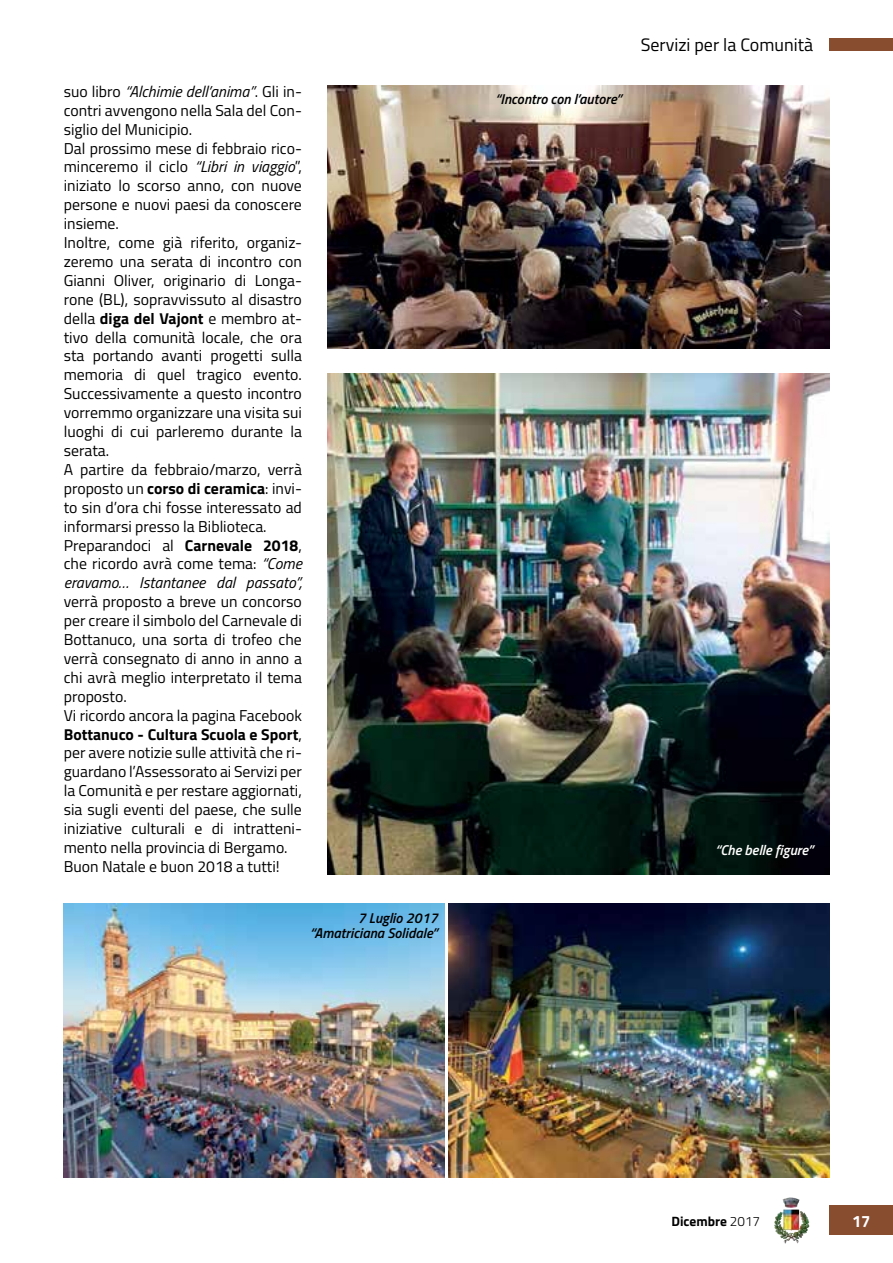
<style>
.page{position:relative;width:893px;height:1263px;background:#fff}
.page>*{position:absolute;margin:0;border:0;box-sizing:border-box;transform-origin:0 0}
.t1{font:18px "Titillium";color:#000}
.t2{font:700 16.5px "Titillium";color:#fff}
.t3{font:15.75px/18.9px "Titillium";color:#000}
.t4{font:italic 600 14.25px/15.1px "Titillium";color:#000;text-align:right}
.t5{font:italic 600 14.25px "Titillium";color:#fff}
.t6{font:700 13.5px "Titillium";color:#000}
.s1{font-style:italic}
.s2{font-weight:700}
.s3{font-weight:300}
</style>
<div class="page">
<img style="left:782px;top:1197px;width:14px;height:11px">
<img style="left:448px;top:903px;width:381px;height:275px">
<img style="left:63px;top:903px;width:382px;height:275px">
<div style="left:829px;top:1205px;width:64px;height:30px;background:#884c2f"></div>
<div style="left:829px;top:38px;width:64px;height:13px;background:#884c2f"></div>
<img style="left:327px;top:373px;width:502px;height:502px">
<img style="left:327px;top:85px;width:502px;height:263px">
<p class="t3" style="left:64px;top:81px;width:240px">suo libro <span class="s1">“Alchimie dell’anima”</span>. Gli in&shy;contri avvengono nella Sala del Con&shy;siglio del Municipio.<br>Dal prossimo mese di febbraio rico&shy;minceremo il ciclo <span class="s1">“Libri in viaggio</span>”, iniziato lo scorso anno, con nuove persone e nuovi paesi da conoscere insieme.<br>Inoltre, come già riferito, organiz&shy;zeremo una serata di incontro con Gianni Oliver, originario di Longa&shy;rone (BL), sopravvissuto al disastro della <span class="s2">diga del Vajont</span> e membro at&shy;tivo della comunità locale, che ora sta portando avanti progetti sulla memoria di quel tragico evento.<br>Successivamente a questo incontro vorremmo organizzare una visita sui luoghi di cui parleremo durante la serata.<br>A partire da febbraio/marzo, verrà proposto un <span class="s2">corso di ceramica</span>: invi&shy;to sin d’ora chi fosse interessato ad informarsi presso la Biblioteca.<br>Preparandoci al <span class="s2">Carnevale 2018</span>, che ricordo avrà come tema: <span class="s1">“Come eravamo… Istantanee dal passato”,</span></p>
<p class="t3" style="left:64px;top:591px;width:240px">verrà proposto a breve un concorso per creare il simbolo del Carnevale di Bottanuco, una sorta di trofeo che verrà consegnato di anno in anno a chi avrà meglio interpretato il tema proposto.<br>Vi ricordo ancora la pagina Facebook <span class="s2">Bottanuco - Cultura Scuola e Sport</span>, per avere notizie sulle attività che ri&shy;guardano l’Assessorato ai Servizi per la Comunità e per restare aggiornati, sia sugli eventi del paese, che sulle iniziative culturali e di intratteni&shy;mento nella provincia di Bergamo.<br>Buon Natale e buon 2018 a tutti!</p>
<p class="t4" style="left:310px;top:910px;width:129px">7 Luglio 2017 “Amatriciana Solidale”</p>
<p class="t4" style="left:496px;top:91px;width:128px">“Incontro con l’autore”</p>
<p class="t1" style="left:641px;top:31px;width:174px">Servizi per la Comunità</p>
<p class="t5" style="left:716px;top:839px;width:99px">“Che belle figure”</p>
<p class="t6" style="left:671px;top:1210px;width:90px">Dicembre <span class="s3">2017</span></p>
<p class="t2" style="left:852px;top:1208px;width:20px">17</p>
</div>
